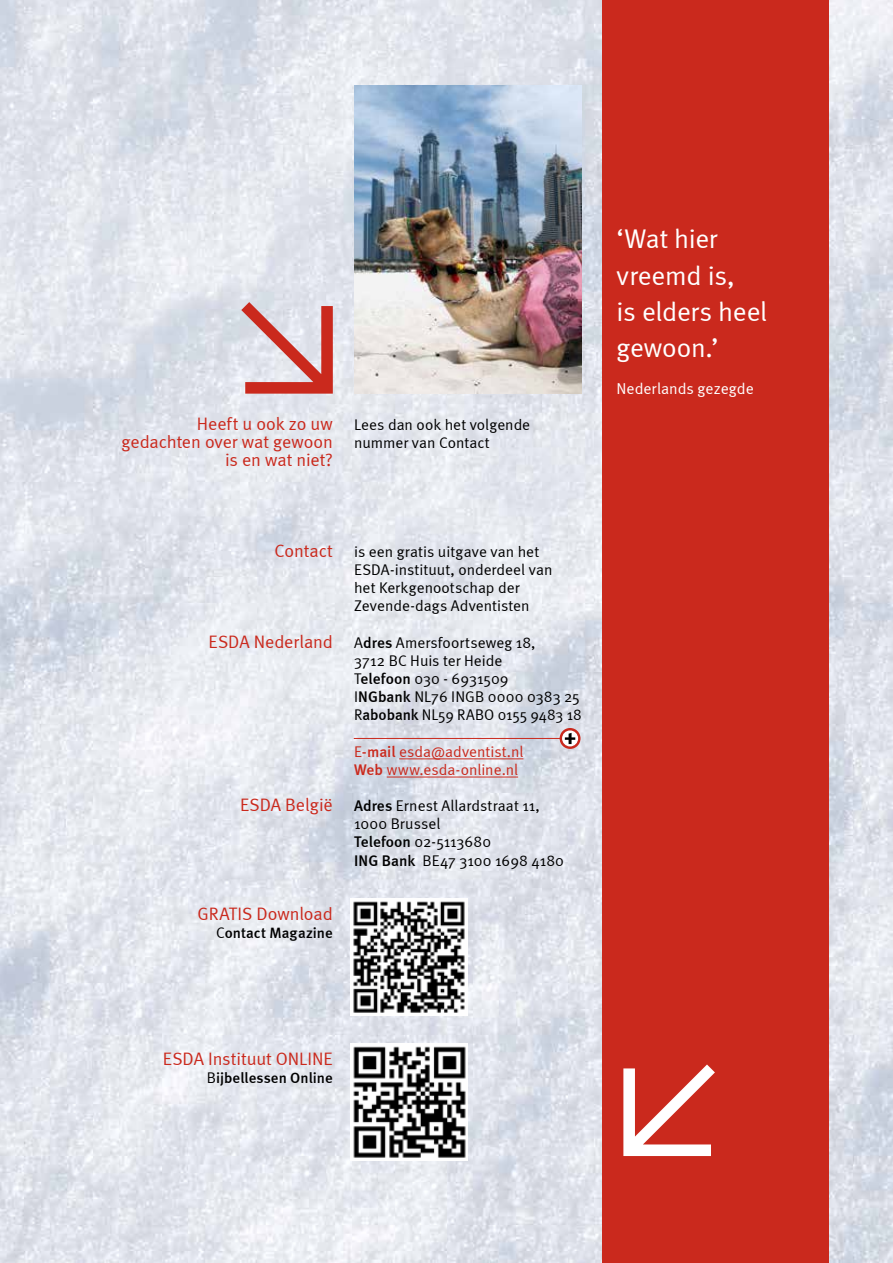
<style>
.page{position:relative;width:893px;height:1263px;background:#fff}
.page>*{position:absolute;margin:0;border:0;box-sizing:border-box;transform-origin:0 0}
.t1{font:27px/36.3px "Meta Normal LF";letter-spacing:-.01em;color:#fff}
.t2{font:18px/18.1px "Meta Normal";letter-spacing:-.005em;color:#ca291d;text-align:right}
.t3{font:15.75px "Meta Normal";letter-spacing:.005em;color:#fff}
.t4{font:15.45px/18.1px "Meta Normal";color:#000}
.t5{font:15.45px/18.1px "Meta Normal";color:#ca291d}
.t6{font:15px "Meta Medium LF";letter-spacing:.005em;color:#000}
.s1{font-family:"Meta Normal";font-size:15.45px}
.s2{font-family:"Meta Medium LF"}
</style>
<div class="page">
<img style="left:0;top:0;width:893px;height:1263px">
<div style="left:602px;top:0;width:227px;height:1263px;background:#ca291d"></div>
<hr style="left:399px;top:759px;width:124px;height:1px;background:#ca291d">
<hr style="left:387px;top:777px;width:131px;height:1px;background:#ca291d">
<img style="left:351px;top:1044px;width:117px;height:116px">
<img style="left:351px;top:898px;width:117px;height:117px">
<svg style="left:241px;top:302px;width:92px;height:92px;background:#d8a0a1"></svg>
<svg style="left:623px;top:1064px;width:92px;height:92px"></svg>
<hr style="left:354px;top:738px;width:207px;height:1px;background:#ca291d">
<svg style="left:560px;top:728px;width:21px;height:21px"></svg>
<img style="left:355px;top:85px;width:226px;height:309px">
<p class="t2" style="left:121px;top:414px;width:213px">Heeft u ook zo uw gedachten over wat gewoon is en wat niet?</p>
<p class="t4" style="left:354px;top:415px;width:178px">Lees dan ook het volgende nummer van Contact</p>
<p class="t2" style="left:275px;top:541px;width:60px">Contact</p>
<p class="t2" style="left:209px;top:632px;width:126px">ESDA Nederland</p>
<p class="t2" style="left:240px;top:796px;width:94px">ESDA België</p>
<p class="t2" style="left:197px;top:904px;width:137px">GRATIS Download</p>
<p class="t6" style="left:216px;top:924px;width:118px"><span class="s1">C</span>ontact Magazine</p>
<p class="t4" style="left:354px;top:542px;width:200px">is een gratis uitgave van het<br>ESDA-instituut, onderdeel van het Kerkgenootschap der<br>Zevende-dags Adventisten</p>
<p class="t4" style="left:354px;top:633px;width:229px">A<span class="s2">dres</span> Amersfoortseweg 18,<br>3712 BC Huis ter Heide<br>T<span class="s2">elefoon</span> 030 - 6931509<br>I<span class="s2">NGbank</span> NL76 INGB 0000 0383 25<br>R<span class="s2">abobank</span> NL59 RABO 0155 9483 18</p>
<p class="t5" style="left:354px;top:742px;width:171px">E<span class="s2">-mail</span> esda@adventist.nl<br><span class="s2">Web</span> www.esda-online.nl</p>
<p class="t4" style="left:354px;top:796px;width:211px"><span class="s2">Adres</span> Ernest Allardstraat 11,<br>1000 Brussel<br><span class="s2">Telefoon</span> 02-5113680<br><span class="s2">ING Bank</span> BE47 3100 1698 4180</p>
<h1 class="t1" style="left:617px;top:221px;width:152px">‘Wat hier vreemd is,<br>is elders heel gewoon.’</h1>
<p class="t3" style="left:617px;top:379px;width:139px">Nederlands gezegde</p>
<p class="t2" style="left:163px;top:1050px;width:171px">ESDA Instituut ONLINE</p>
<p class="t6" style="left:207px;top:1069px;width:128px"><span class="s1">B</span>ijbellessen Online</p>
</div>
